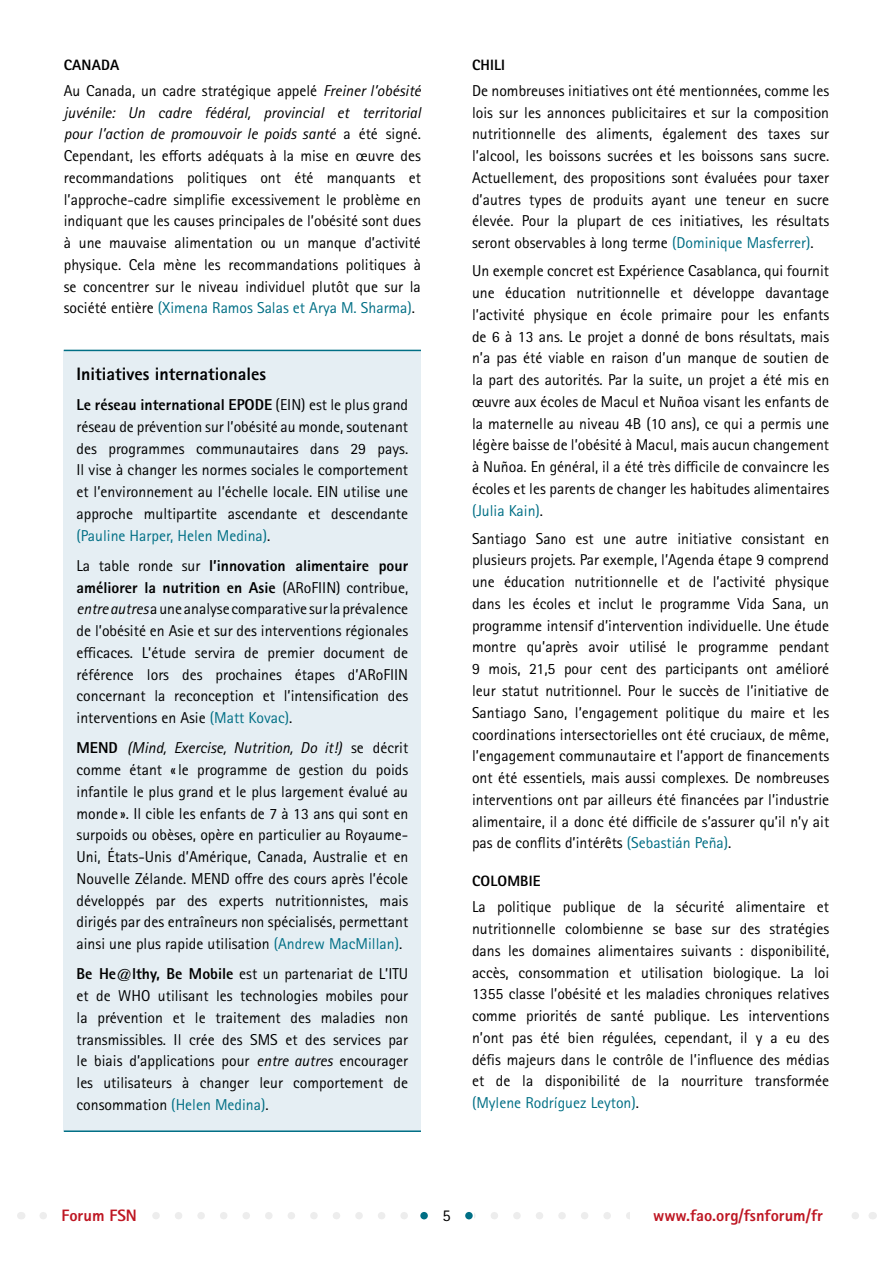
<style>
.page{position:relative;width:893px;height:1263px;background:#fff}
.page>*{position:absolute;margin:0;border:0;box-sizing:border-box;transform-origin:0 0}
.t1{font:800 18px "Rotis Sans Serif Std";color:#000}
.t2{font:800 16.5px "Rotis Sans Serif Std";color:#be1622}
.t3{font:16.5px "Rotis Sans Serif Std";color:#000}
.t4{font:15.75px/21.8px "Rotis Sans Serif Std";color:#000;text-align:justify}
.t5{font:800 15px "Rotis Sans Serif Std";letter-spacing:.01em;color:#000}
.s1{font-style:italic}
.s2{color:#006f85}
.s3{font-weight:800}
</style>
<div class="page">
<svg style="left:43px;top:1212px;width:816px;height:7px"></svg>
<div style="left:419px;top:1204px;width:55px;height:23px;background:#fff"></div>
<div style="left:420px;top:1212px;width:8px;height:7px;background:#006f85;border-radius:50%"></div>
<div style="left:465px;top:1212px;width:8px;height:7px;background:#006f85;border-radius:50%"></div>
<div style="left:630px;top:1204px;width:216px;height:23px;background:#fff"></div>
<div style="left:47px;top:1204px;width:104px;height:23px;background:#fff"></div>
<div style="left:64px;top:350px;width:357px;height:781px;background:#e5eef3"></div>
<hr style="left:64px;top:350px;width:357px;height:1px;background:#006f85">
<hr style="left:64px;top:1130px;width:357px;height:2px;background:#006f85">
<p class="t5" style="left:64px;top:55px;width:57px">CANADA</p>
<p class="t4" style="left:64px;top:80px;width:359px">Au Canada, un cadre stratégique appelé <span class="s1">Freiner l’obésité juvénile: Un cadre fédéral, provincial et territorial pour l’action de promouvoir le poids santé</span> a été signé.<br>Cependant, les efforts adéquats à la mise en œuvre des recommandations politiques ont été manquants et l’approche-cadre simplifie excessivement le problème en indiquant que les causes principales de l’obésité sont dues à une mauvaise alimentation ou un manque d’activité physique. Cela mène les recommandations politiques à se concentrer sur le niveau individuel plutôt que sur la société entière <span class="s2">(Ximena Ramos Salas et Arya M. Sharma)</span>.</p>
<p class="t1" style="left:77px;top:362px;width:191px">Initiatives internationales</p>
<p class="t4" style="left:77px;top:394px;width:333px"><span class="s3">Le réseau international EPODE</span> (EIN) est le plus grand réseau de prévention sur l’obésité au monde, soutenant des programmes communautaires dans 29 pays.<br>Il vise à changer les normes sociales le comportement et l’environnement au l’échelle locale. EIN utilise une approche multipartite ascendante et descendante <span class="s2">(Pauline Harper, Helen Medina)</span>.</p>
<p class="t4" style="left:77px;top:555px;width:333px">La table ronde sur <span class="s3">l’innovation alimentaire pour améliorer la nutrition en Asie</span> (ARoFIIN) contribue, <span class="s1">entre autres</span> a une analyse comparative sur la prévalence de l’obésité en Asie et sur des interventions régionales efficaces. L’étude servira de premier document de référence lors des prochaines étapes d’ARoFIIN concernant la reconception et l’intensification des interventions en Asie <span class="s2">(Matt Kovac)</span>.</p>
<p class="t4" style="left:77px;top:737px;width:333px"><span class="s3">MEND</span> <span class="s1">(Mind, Exercise, Nutrition, Do it!)</span> se décrit comme étant «le programme de gestion du poids infantile le plus grand et le plus largement évalué au monde ». Il cible les enfants de 7 à 13 ans qui sont en surpoids ou obèses, opère en particulier au Royaume-Uni, États-Unis d’Amérique, Canada, Australie et en Nouvelle Zélande. MEND offre des cours après l’école développés par des experts nutritionnistes, mais dirigés par des entraîneurs non spécialisés, permettant ainsi une plus rapide utilisation <span class="s2">(Andrew MacMillan)</span>.</p>
<p class="t4" style="left:77px;top:963px;width:333px"><span class="s3">Be He@lthy, Be Mobile</span> est un partenariat de L’ITU et de WHO utilisant les technologies mobiles pour la prévention et le traitement des maladies non transmissibles. Il crée des SMS et des services par le biais d’applications pour <span class="s1">entre autres</span> encourager les utilisateurs à changer leur comportement de consommation <span class="s2">(Helen Medina)</span>.</p>
<p class="t5" style="left:472px;top:55px;width:35px">CHILI</p>
<p class="t4" style="left:472px;top:80px;width:359px">De nombreuses initiatives ont été mentionnées, comme les lois sur les annonces publicitaires et sur la composition nutritionnelle des aliments, également des taxes sur l’alcool, les boissons sucrées et les boissons sans sucre.<br>Actuellement, des propositions sont évaluées pour taxer d’autres types de produits ayant une teneur en sucre élevée. Pour la plupart de ces initiatives, les résultats seront observables à long terme <span class="s2">(Dominique Masferrer)</span>.</p>
<p class="t4" style="left:472px;top:260px;width:359px">Un exemple concret est Expérience Casablanca, qui fournit une éducation nutritionnelle et développe davantage l’activité physique en école primaire pour les enfants de 6 à 13 ans. Le projet a donné de bons résultats, mais n’a pas été viable en raison d’un manque de soutien de la part des autorités. Par la suite, un projet a été mis en œuvre aux écoles de Macul et Nuñoa visant les enfants de la maternelle au niveau 4B (10 ans), ce qui a permis une légère baisse de l’obésité à Macul, mais aucun changement à Nuñoa. En général, il a été très difficile de convaincre les écoles et les parents de changer les habitudes alimentaires <span class="s2">(Julia Kain)</span>.</p>
<p class="t4" style="left:472px;top:528px;width:359px">Santiago Sano est une autre initiative consistant en plusieurs projets. Par exemple, l’Agenda étape 9 comprend une éducation nutritionnelle et de l’activité physique dans les écoles et inclut le programme Vida Sana, un programme intensif d’intervention individuelle. Une étude montre qu’après avoir utilisé le programme pendant 9 mois, 21,5 pour cent des participants ont amélioré leur statut nutritionnel. Pour le succès de l’initiative de Santiago Sano, l’engagement politique du maire et les coordinations intersectorielles ont été cruciaux, de même, l’engagement communautaire et l’apport de financements ont été essentiels, mais aussi complexes. De nombreuses interventions ont par ailleurs été financées par l’industrie alimentaire, il a donc été difficile de s’assurer qu’il n’y ait pas de conflits d’intérêts <span class="s2">(Sebastián Peña)</span>.</p>
<p class="t5" style="left:472px;top:872px;width:70px">COLOMBIE</p>
<p class="t4" style="left:472px;top:896px;width:359px">La politique publique de la sécurité alimentaire et nutritionnelle colombienne se base sur des stratégies dans les domaines alimentaires suivants : disponibilité, accès, consommation et utilisation biologique. La loi 1355 classe l’obésité et les maladies chroniques relatives comme priorités de santé publique. Les interventions n’ont pas été bien régulées, cependant, il y a eu des défis majeurs dans le contrôle de l’influence des médias et de la disponibilité de la nourriture transformée <span class="s2">(Mylene Rodríguez Leyton)</span>.</p>
<p class="t2" style="left:61px;top:1205px;width:77px">Forum FSN</p>
<p class="t3" style="left:442px;top:1206px;width:10px">5</p>
<p class="t2" style="left:653px;top:1205px;width:171px">www.fao.org/fsnforum/fr</p>
</div>
